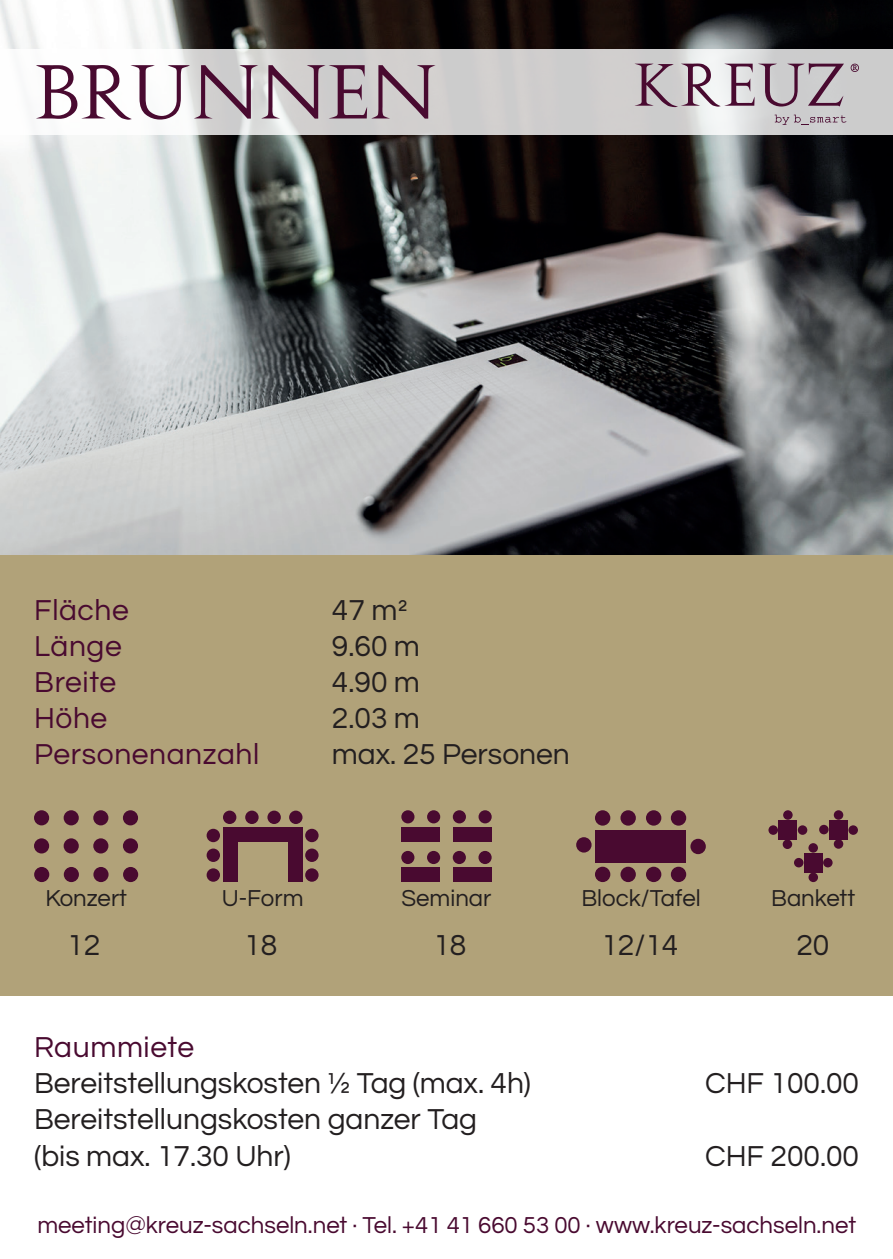
<style>
.page{position:relative;width:893px;height:1259px;background:#fff}
.page>*{position:absolute;margin:0;border:0;box-sizing:border-box;transform-origin:0 0}
.t1{font:72px "Augustus";color:#490a30}
.t2{font:30px/36px "Questrial";color:#231f20}
.t3{font:30px "Questrial";letter-spacing:.02em;color:#490a30}
.t4{font:24px "Questrial";color:#490a30}
.t5{font:24px "Questrial";color:#231f20}
</style>
<div class="page">
<img style="left:0;top:0;width:893px;height:555px">
<div style="left:0;top:555px;width:893px;height:440px;background:#b1a279"></div>
<svg style="left:0;top:49px;width:893px;height:85px;fill:#d2cfce"></svg>
<svg style="left:634px;top:63px;width:210px;height:44px;background:#b5a6af"></svg>
<svg style="left:775px;top:115px;width:71px;height:10px"></svg>
<svg style="left:851px;top:64px;width:8px;height:8px"></svg>
<div style="left:783px;top:810px;width:10px;height:9px;background:#490a30;border-radius:50%"></div>
<div style="left:798px;top:825px;width:9px;height:10px;background:#490a30;border-radius:50%"></div>
<div style="left:819px;top:825px;width:10px;height:9px;background:#490a30;border-radius:50%"></div>
<div style="left:834px;top:810px;width:9px;height:9px;background:#490a30;border-radius:50%"></div>
<div style="left:834px;top:839px;width:9px;height:9px;background:#490a30;border-radius:50%"></div>
<div style="left:794px;top:858px;width:9px;height:9px;background:#490a30;border-radius:50%"></div>
<div style="left:783px;top:839px;width:9px;height:10px;background:#490a30;border-radius:50%"></div>
<div style="left:768px;top:825px;width:10px;height:10px;background:#490a30;border-radius:50%"></div>
<div style="left:848px;top:825px;width:10px;height:10px;background:#490a30;border-radius:50%"></div>
<div style="left:823px;top:858px;width:10px;height:9px;background:#490a30;border-radius:50%"></div>
<div style="left:778px;top:820px;width:19px;height:19px;background:#490a30"></div>
<div style="left:829px;top:820px;width:19px;height:19px;background:#490a30"></div>
<div style="left:804px;top:853px;width:19px;height:19px;background:#490a30"></div>
<div style="left:808px;top:843px;width:10px;height:9px;background:#490a30;border-radius:50%"></div>
<div style="left:808px;top:872px;width:10px;height:10px;background:#490a30;border-radius:50%"></div>
<div style="left:595px;top:810px;width:15px;height:15px;background:#490a30;border-radius:50%"></div>
<div style="left:620px;top:810px;width:16px;height:15px;background:#490a30;border-radius:50%"></div>
<div style="left:646px;top:810px;width:15px;height:15px;background:#490a30;border-radius:50%"></div>
<div style="left:671px;top:810px;width:15px;height:15px;background:#490a30;border-radius:50%"></div>
<div style="left:646px;top:866px;width:15px;height:16px;background:#490a30;border-radius:50%"></div>
<div style="left:620px;top:866px;width:16px;height:16px;background:#490a30;border-radius:50%"></div>
<div style="left:576px;top:837px;width:16px;height:15px;background:#490a30;border-radius:50%"></div>
<div style="left:595px;top:866px;width:15px;height:16px;background:#490a30;border-radius:50%"></div>
<div style="left:690px;top:839px;width:16px;height:15px;background:#490a30;border-radius:50%"></div>
<div style="left:671px;top:866px;width:15px;height:16px;background:#490a30;border-radius:50%"></div>
<div style="left:596px;top:829px;width:45px;height:17px;background:#490a30"></div>
<div style="left:641px;top:829px;width:45px;height:17px;background:#490a30"></div>
<div style="left:596px;top:846px;width:45px;height:17px;background:#490a30"></div>
<div style="left:641px;top:846px;width:45px;height:17px;background:#490a30"></div>
<div style="left:34px;top:810px;width:15px;height:15px;background:#490a30;border-radius:50%"></div>
<div style="left:64px;top:810px;width:15px;height:15px;background:#490a30;border-radius:50%"></div>
<div style="left:93px;top:810px;width:15px;height:15px;background:#490a30;border-radius:50%"></div>
<div style="left:123px;top:810px;width:15px;height:15px;background:#490a30;border-radius:50%"></div>
<div style="left:64px;top:838px;width:15px;height:15px;background:#490a30;border-radius:50%"></div>
<div style="left:93px;top:838px;width:15px;height:15px;background:#490a30;border-radius:50%"></div>
<div style="left:34px;top:838px;width:15px;height:15px;background:#490a30;border-radius:50%"></div>
<div style="left:123px;top:838px;width:15px;height:15px;background:#490a30;border-radius:50%"></div>
<div style="left:34px;top:867px;width:15px;height:15px;background:#490a30;border-radius:50%"></div>
<div style="left:64px;top:867px;width:15px;height:15px;background:#490a30;border-radius:50%"></div>
<div style="left:93px;top:867px;width:16px;height:15px;background:#490a30;border-radius:50%"></div>
<div style="left:123px;top:867px;width:15px;height:15px;background:#490a30;border-radius:50%"></div>
<div style="left:401px;top:810px;width:13px;height:13px;background:#490a30;border-radius:50%"></div>
<div style="left:427px;top:810px;width:13px;height:13px;background:#490a30;border-radius:50%"></div>
<div style="left:453px;top:810px;width:13px;height:13px;background:#490a30;border-radius:50%"></div>
<div style="left:479px;top:810px;width:13px;height:13px;background:#490a30;border-radius:50%"></div>
<div style="left:401px;top:851px;width:13px;height:13px;background:#490a30;border-radius:50%"></div>
<div style="left:427px;top:851px;width:13px;height:13px;background:#490a30;border-radius:50%"></div>
<div style="left:453px;top:851px;width:13px;height:13px;background:#490a30;border-radius:50%"></div>
<div style="left:478px;top:851px;width:14px;height:13px;background:#490a30;border-radius:50%"></div>
<div style="left:401px;top:827px;width:39px;height:14px;background:#490a30"></div>
<div style="left:453px;top:827px;width:39px;height:14px;background:#490a30"></div>
<div style="left:401px;top:867px;width:39px;height:15px;background:#490a30"></div>
<div style="left:453px;top:867px;width:39px;height:15px;background:#490a30"></div>
<div style="left:223px;top:810px;width:13px;height:14px;background:#490a30;border-radius:50%"></div>
<div style="left:245px;top:810px;width:14px;height:14px;background:#490a30;border-radius:50%"></div>
<div style="left:267px;top:810px;width:14px;height:14px;background:#490a30;border-radius:50%"></div>
<div style="left:289px;top:810px;width:13px;height:14px;background:#490a30;border-radius:50%"></div>
<div style="left:305px;top:868px;width:14px;height:13px;background:#490a30;border-radius:50%"></div>
<div style="left:207px;top:868px;width:13px;height:13px;background:#490a30;border-radius:50%"></div>
<div style="left:207px;top:829px;width:13px;height:13px;background:#490a30;border-radius:50%"></div>
<div style="left:207px;top:848px;width:13px;height:14px;background:#490a30;border-radius:50%"></div>
<div style="left:305px;top:829px;width:14px;height:13px;background:#490a30;border-radius:50%"></div>
<div style="left:305px;top:848px;width:14px;height:14px;background:#490a30;border-radius:50%"></div>
<div style="left:224px;top:827px;width:39px;height:15px;background:#490a30"></div>
<div style="left:263px;top:827px;width:39px;height:15px;background:#490a30"></div>
<div style="left:224px;top:842px;width:14px;height:39px;background:#490a30"></div>
<div style="left:288px;top:842px;width:14px;height:39px;background:#490a30"></div>
<h1 class="t1" style="left:34px;top:51px;width:404px">BRUNNEN</h1>
<p class="t3" style="left:34px;top:595px;width:96px">Fläche</p>
<p class="t2" style="left:332px;top:593px;width:78px">47 m²</p>
<p class="t3" style="left:34px;top:631px;width:89px">Länge</p>
<p class="t2" style="left:332px;top:629px;width:90px">9.60 m</p>
<p class="t3" style="left:34px;top:667px;width:83px">Breite</p>
<p class="t2" style="left:332px;top:665px;width:90px">4.90 m</p>
<p class="t3" style="left:34px;top:703px;width:75px">Höhe</p>
<p class="t2" style="left:332px;top:701px;width:90px">2.03 m</p>
<p class="t3" style="left:34px;top:739px;width:226px">Personenanzahl</p>
<p class="t2" style="left:332px;top:737px;width:239px">max. 25 Personen</p>
<p class="t5" style="left:45px;top:886px;width:83px">Konzert</p>
<p class="t5" style="left:222px;top:886px;width:83px">U-Form</p>
<p class="t5" style="left:401px;top:886px;width:92px">Seminar</p>
<p class="t5" style="left:581px;top:886px;width:121px">Block/Tafel</p>
<p class="t5" style="left:771px;top:886px;width:86px">Bankett</p>
<p class="t2" style="left:67px;top:927px;width:34px">12</p>
<p class="t2" style="left:244px;top:927px;width:34px">18</p>
<p class="t2" style="left:433px;top:927px;width:34px">18</p>
<p class="t2" style="left:601px;top:927px;width:79px">12/14</p>
<p class="t2" style="left:796px;top:927px;width:34px">20</p>
<p class="t3" style="left:34px;top:1033px;width:162px">Raummiete</p>
<p class="t2" style="left:34px;top:1066px;width:498px">Bereitstellungskosten ½ Tag (max. 4h)</p>
<p class="t2" style="left:705px;top:1066px;width:156px">CHF 100.00</p>
<p class="t2" style="left:34px;top:1102px;width:445px">Bereitstellungskosten ganzer Tag (bis max. 17.30 Uhr)</p>
<p class="t2" style="left:705px;top:1138px;width:156px">CHF 200.00</p>
<p class="t4" style="left:37px;top:1213px;width:820px">meeting@kreuz-sachseln.net · Tel. +41 41 660 53 00 · www.kreuz-sachseln.net</p>
</div>
